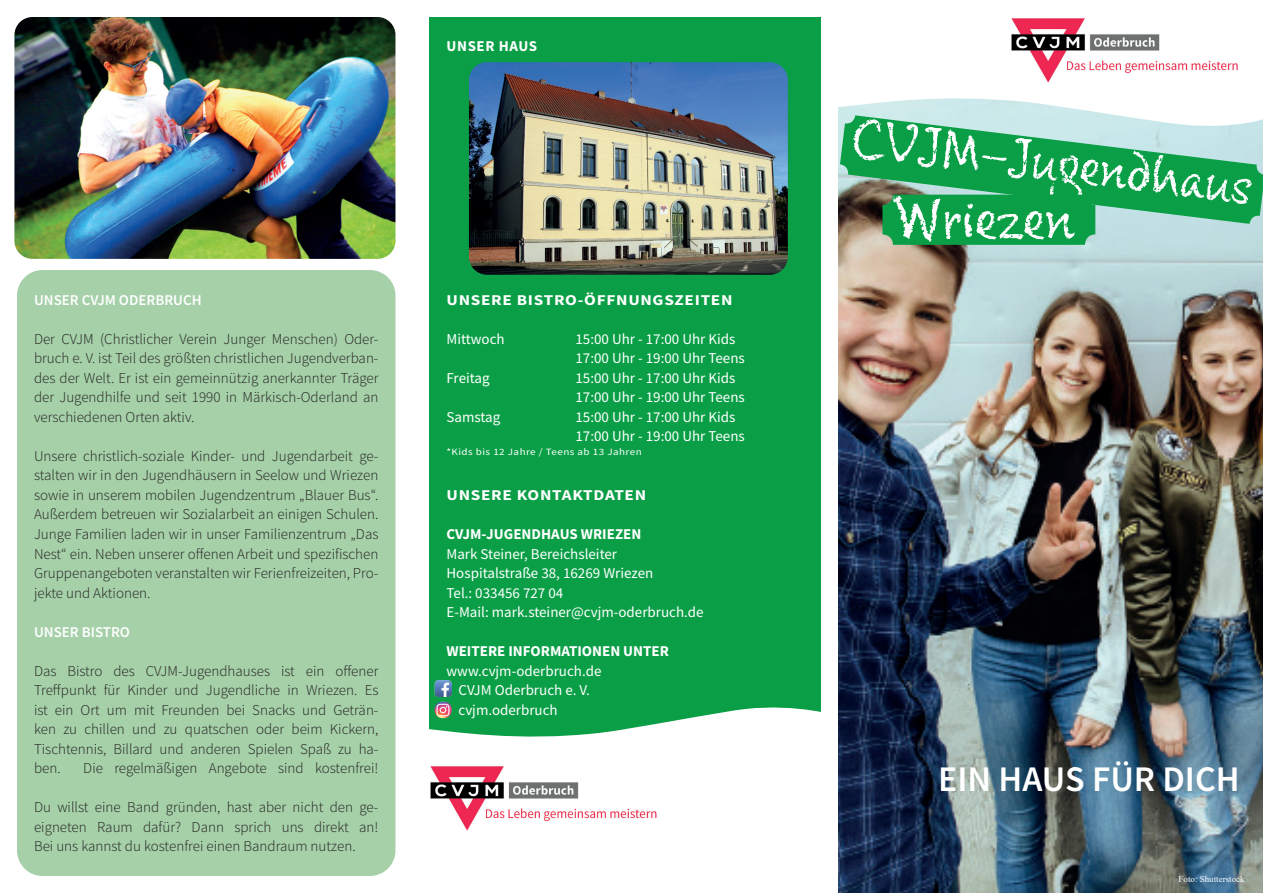
<style>
.page{position:relative;width:1263px;height:893px;background:#fff}
.page>*{position:absolute;margin:0;border:0;box-sizing:border-box;transform-origin:0 0}
.t1{font:58.35px "Chalky";color:#fff;scale:1.25 1}
.t2{font:53.4px "Chalky";color:#fff;scale:1.25 1}
.t3{font:600 36px "Source Sans Pro";color:#fff}
.t4{font:300 15px/19.5px "Source Sans Pro";color:#231f20;text-align:justify}
.t5{font:15px/19.5px "Source Sans Pro";color:#fff}
.t6{font:700 15px "Source Sans Pro";letter-spacing:.04em;color:#fff;scale:1.15 1}
.t7{font:600 15px "Source Sans Pro";color:#fff}
.t8{font:700 15px "Source Sans Pro";color:#fff}
.t9{font:700 15px "Source Sans Pro";letter-spacing:.04em;color:#fff}
.t10{font:9.6px "Source Sans Pro";letter-spacing:.04em;color:#fff;scale:1.15 1}
.t11{font:9px "Times New Roman";color:#fff}
.s1{font-weight:700}
</style>
<div class="page">
<div style="left:17px;top:270px;width:378px;height:606px;background:#a5d0a8;border-radius:26px"></div>
<img style="left:838px;top:130px;width:425px;height:763px">
<svg style="left:838px;top:98px;width:276px;height:32px;fill:#ceeaeb"></svg>
<div style="left:429px;top:17px;width:392px;height:876px;background:#0a9f46"></div>
<svg style="left:429px;top:707px;width:392px;height:186px;background:#ddf1e5"></svg>
<img style="left:1011px;top:18px;width:227px;height:65px">
<img style="left:429px;top:754px;width:276px;height:86px">
<img style="left:14px;top:17px;width:381px;height:242px">
<svg style="left:840px;top:115px;width:423px;height:109px;background:#4eb27c"></svg>
<img style="left:435px;top:680px;width:17px;height:16px">
<div style="left:882px;top:195px;width:213px;height:50px;background:#0a9f46;border-radius:10px"></div>
<img style="left:469px;top:62px;width:319px;height:213px">
<img style="left:435px;top:701px;width:17px;height:17px">
<p class="t9" style="left:446px;top:36px;width:92px">UNSER HAUS</p>
<p class="t7" style="left:34px;top:290px;width:169px">UNSER CVJM ODERBRUCH</p>
<p class="t4" style="left:34px;top:329px;width:346px">Der CVJM (Christlicher Verein Junger Menschen) Oder&shy;bruch e. V. ist Teil des größten christlichen Jugendverban&shy;des der Welt. Er ist ein gemeinnützig anerkannter Träger der Jugendhilfe und seit 1990 in Märkisch-Oderland an verschiedenen Orten aktiv.</p>
<p class="t4" style="left:34px;top:446px;width:346px">Unsere christlich-soziale Kinder- und Jugendarbeit ge&shy;stalten wir in den Jugendhäusern in Seelow und Wriezen sowie in unserem mobilen Jugendzentrum „Blauer Bus“.<br>Außerdem betreuen wir Sozialarbeit an einigen Schulen.<br>Junge Familien laden wir in unser Familienzentrum „Das Nest“ ein. Neben unserer offenen Arbeit und spezifischen Gruppenangeboten veranstalten wir Ferienfreizeiten, Pro&shy;jekte und Aktionen.</p>
<p class="t7" style="left:34px;top:622px;width:98px">UNSER BISTRO</p>
<p class="t4" style="left:34px;top:661px;width:346px">Das Bistro des CVJM-Jugendhauses ist ein offener Treffpunkt für Kinder und Jugendliche in Wriezen. Es ist ein Ort um mit Freunden bei Snacks und Geträn&shy;ken zu chillen und zu quatschen oder beim Kickern, Tischtennis, Billard und anderen Spielen Spaß zu ha&shy;ben.</p>
<p class="t4" style="left:83px;top:758px;width:297px">Die regelmäßigen Angebote sind kostenfrei!</p>
<p class="t4" style="left:34px;top:797px;width:346px">Du willst eine Band gründen, hast aber nicht den ge&shy;eigneten Raum dafür? Dann sprich uns direkt an!<br>Bei uns kannst du kostenfrei einen Bandraum nutzen.</p>
<p class="t6" style="left:446px;top:290px;width:250px">UNSERE BISTRO-ÖFFNUNGSZEITEN</p>
<p class="t5" style="left:446px;top:329px;width:60px">Mittwoch</p>
<p class="t5" style="left:575px;top:329px;width:161px">15:00 Uhr - 17:00 Uhr Kids</p>
<p class="t5" style="left:575px;top:349px;width:171px">17:00 Uhr - 19:00 Uhr Teens</p>
<p class="t5" style="left:446px;top:368px;width:45px">Freitag</p>
<p class="t5" style="left:575px;top:368px;width:161px">15:00 Uhr - 17:00 Uhr Kids</p>
<p class="t5" style="left:575px;top:388px;width:171px">17:00 Uhr - 19:00 Uhr Teens</p>
<p class="t5" style="left:446px;top:407px;width:55px">Samstag</p>
<p class="t5" style="left:575px;top:407px;width:161px">15:00 Uhr - 17:00 Uhr Kids</p>
<p class="t5" style="left:575px;top:427px;width:171px">17:00 Uhr - 19:00 Uhr Teens</p>
<p class="t10" style="left:446px;top:446px;width:171px">*Kids bis 12 Jahre / Teens ab 13 Jahren</p>
<p class="t6" style="left:446px;top:485px;width:175px">UNSERE KONTAKTDATEN</p>
<p class="t5" style="left:446px;top:524px;width:196px"><span class="s1">CVJM-JUGENDHAUS WRIEZEN<br></span>Mark Steiner, Bereichsleiter</p>
<p class="t5" style="left:446px;top:563px;width:208px">Hospitalstraße 38, 16269 Wriezen</p>
<p class="t5" style="left:446px;top:583px;width:118px">Tel.: 033456 727 04</p>
<p class="t5" style="left:446px;top:602px;width:259px">E-Mail: mark.steiner@cvjm-oderbruch.de</p>
<p class="t8" style="left:446px;top:641px;width:224px">WEITERE INFORMATIONEN UNTER</p>
<p class="t5" style="left:446px;top:661px;width:156px">www.cvjm-oderbruch.de</p>
<p class="t5" style="left:458px;top:680px;width:133px">CVJM Oderbruch e. V.</p>
<p class="t5" style="left:458px;top:700px;width:101px">cvjm.oderbruch</p>
<p class="t2" style="left:856px;top:106px;width:324px;rotate:7deg">CVJM-Jugendhaus</p>
<p class="t1" style="left:891px;top:184px;width:148px">Wriezen</p>
<p class="t3" style="left:938px;top:756px;width:303px">EIN HAUS FÜR DICH</p>
<p class="t11" style="left:1178px;top:873px;width:68px">Foto: Shutterstock</p>
</div>
